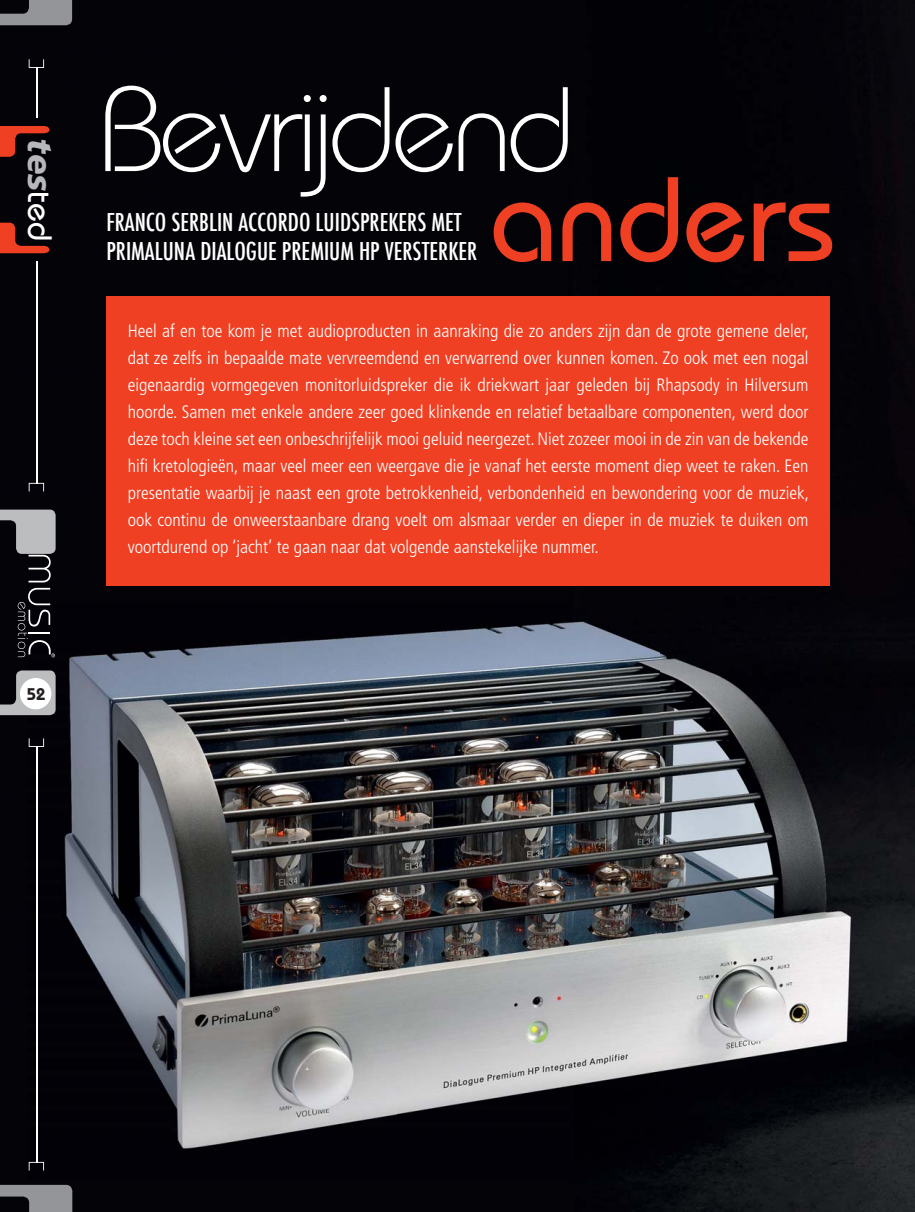
<style>
.page{position:relative;width:915px;height:1212px;background:#fff}
.page>*{position:absolute;margin:0;border:0;box-sizing:border-box;transform-origin:0 0}
.t1{font:300 120px "Bauhaus IT Cby BT";letter-spacing:-.04em;color:#fff}
.t2{font:500 120px "Bauhaus IT Cby BT";letter-spacing:-.01em;color:#ef4023}
.t3{font:italic 900 33.9px "Frutiger";color:#b6b8bb}
.t4{font:500 condensed 24px/28.8px "Futura";color:#fff}
.t5{font:300 condensed 18px/27px "Frutiger";color:#fff;text-align:justify}
.t6{font:600 16.95px "Bauhaus";color:#231f20}
.s1{font-family:"Bauhaus";font-weight:500;font-style:normal;color:#fff}
</style>
<div class="page">
<div style="left:0;top:0;width:914px;height:1212px;background:#040308"></div>
<img style="left:28px;top:596px;width:843px;height:584px">
<div style="left:106px;top:296px;width:723px;height:289px;background:#ef4023"></div>
<svg style="left:0;top:0;width:72px;height:25px;background:#737578"></svg>
<svg style="left:0;top:670px;width:56px;height:45px;background:#7d7e81"></svg>
<svg style="left:0;top:1185px;width:72px;height:27px;background:#727376"></svg>
<hr style="left:36px;top:67px;width:1px;height:51px;background:#fff">
<svg style="left:29px;top:59px;width:15px;height:9px"></svg>
<hr style="left:36px;top:746px;width:1px;height:416px;background:#fff">
<svg style="left:29px;top:738px;width:15px;height:9px"></svg>
<svg style="left:29px;top:1162px;width:15px;height:8px"></svg>
<div style="left:20px;top:678px;width:31px;height:31px;background:#fff;border-radius:50%"></div>
<svg style="left:29px;top:483px;width:15px;height:8px"></svg>
<hr style="left:36px;top:261px;width:1px;height:222px;background:#fff">
<svg style="left:0;top:223px;width:49px;height:30px"></svg>
<svg style="left:0;top:126px;width:49px;height:31px;background:#711f14"></svg>
<svg style="left:0;top:510px;width:56px;height:72px;background:#626266"></svg>
<svg style="left:18px;top:588px;width:37px;height:69px;background:#28272c"></svg>
<h2 class="t3" style="left:54px;top:138px;width:104px;rotate:90deg">tes<span class="s1">ted</span></h2>
<p class="t6" style="left:27px;top:688px;width:20px">52</p>
<h1 class="t1" style="left:98px;top:86px;width:478px">Bevrijdend</h1>
<h1 class="t2" style="left:489px;top:174px;width:348px">anders</h1>
<h3 class="t4" style="left:106px;top:208px;width:372px">FRANCO SERBLIN ACCORDO LUIDSPREKERS MET<br>PRIMALUNA DIALOGUE PREMIUM HP VERSTERKER</h3>
<p class="t5" style="left:128px;top:318px;width:682px">Heel af en toe kom je met audioproducten in aanraking die zo anders zijn dan de grote gemene deler, dat ze zelfs in bepaalde mate vervreemdend en verwarrend over kunnen komen. Zo ook met een nogal eigenaardig vormgegeven monitorluidspreker die ik driekwart jaar geleden bij Rhapsody in Hilversum hoorde. Samen met enkele andere zeer goed klinkende en relatief betaalbare componenten, werd door deze toch kleine set een onbeschrijfelijk mooi geluid neergezet. Niet zozeer mooi in de zin van de bekende hifi kretologieën, maar veel meer een weergave die je vanaf het eerste moment diep weet te raken. Een presentatie waarbij je naast een grote betrokkenheid, verbondenheid en bewondering voor de muziek, ook continu de onweerstaanbare drang voelt om alsmaar verder en dieper in de muziek te duiken om voortdurend op ‘jacht’ te gaan naar dat volgende aanstekelijke nummer.</p>
</div>
